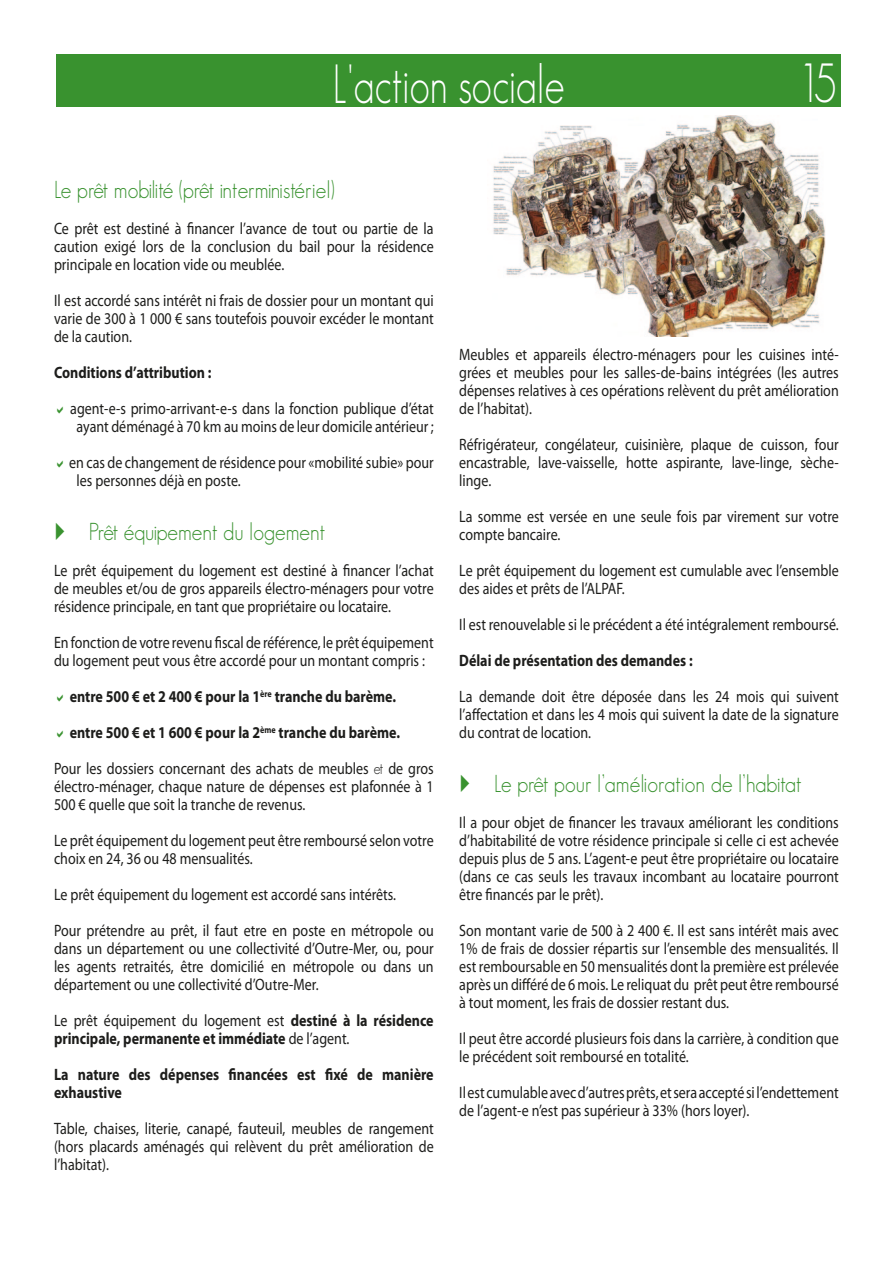
<style>
.page{position:relative;width:893px;height:1263px;background:#fff}
.page>*{position:absolute;margin:0;border:0;box-sizing:border-box;transform-origin:0 0}
.times{font:300 54px "Geosans";color:#fff;scale:.75 1}
.Normal_e{font:300 24px "Geosans";color:#39922f;scale:.9 1}
.Normal_e-2{font:16.5px/18px "Myriad Pro";color:#1d1d1b;text-align:justify;scale:.85 1}
.Normal_e-3{font:700 16.5px/18px "Myriad Pro";color:#1d1d1b;scale:.85 1}
.s1{font-family:"Geosans";font-weight:300}
.s2{font-weight:400}
</style>
<div class="page">
<div style="left:56px;top:54px;width:785px;height:53px;background:#39922f"></div>
<img style="left:493px;top:115px;width:332px;height:221px">
<p class="times" style="left:333px;top:54px;width:311px">L'action sociale</p>
<p class="times" style="left:798px;top:53px;width:52px">15</p>
<p class="Normal_e" style="left:54px;top:176px;width:313px">Le prêt mobilité (prêt interministériel)</p>
<p class="Normal_e-2" style="left:54px;top:219px;width:448px">Ce prêt est destiné à financer l’avance de tout ou partie de la caution exigé lors de la conclusion du bail pour la résidence principale en location vide ou meublée.</p>
<p class="Normal_e-2" style="left:54px;top:291px;width:448px">Il est accordé sans intérêt ni frais de dossier pour un montant qui varie de 300 à 1 000 € sans toutefois pouvoir excéder le montant de la caution.</p>
<p class="Normal_e-3" style="left:54px;top:363px;width:187px">Conditions d’attribution :</p>
<p class="Normal_e-2" style="left:70px;top:399px;width:429px;text-align:center">agent-e-s primo-arrivant-e-s dans la fonction publique d’état ayant déménagé à 70 km au moins de leur domicile antérieur ;</p>
<p class="Normal_e-2" style="left:77px;top:453px;width:422px;text-indent:-7px">en cas de changement de résidence pour «mobilité subie» pour les personnes déjà en poste.</p>
<p class="Normal_e" style="left:89px;top:518px;width:264px">Prêt équipement du logement</p>
<p class="Normal_e-2" style="left:54px;top:561px;width:448px">Le prêt équipement du logement est destiné à financer l’achat de meubles et/ou de gros appareils électro-ménagers pour votre résidence principale, en tant que propriétaire ou locataire.</p>
<p class="Normal_e-2" style="left:54px;top:633px;width:448px">En fonction de votre revenu fiscal de référence, le prêt équipement du logement peut vous être accordé pour un montant compris :</p>
<p class="Normal_e-3" style="left:70px;top:687px;width:385px">entre 500 € et 2 400 € pour la 1<sup>ère</sup> tranche du barème.</p>
<p class="Normal_e-3" style="left:70px;top:723px;width:390px">entre 500 € et 1 600 € pour la 2<sup>ème</sup> tranche du barème.</p>
<p class="Normal_e-2" style="left:54px;top:759px;width:448px">Pour les dossiers concernant des achats de meubles <span class="s1">et</span> de gros électro-ménager, chaque nature de dépenses est plafonnée à 1<br>500 € quelle que soit la tranche de revenus.</p>
<p class="Normal_e-2" style="left:54px;top:831px;width:448px">Le prêt équipement du logement peut être remboursé selon votre choix en 24, 36 ou 48 mensualités.</p>
<p class="Normal_e-2" style="left:54px;top:885px;width:404px">Le prêt équipement du logement est accordé sans intérêts.</p>
<p class="Normal_e-2" style="left:54px;top:921px;width:448px">Pour prétendre au prêt, il faut etre en poste en métropole ou dans un département ou une collectivité d’Outre-Mer, ou, pour les agents retraités, être domicilié en métropole ou dans un département ou une collectivité d’Outre-Mer.</p>
<p class="Normal_e-3" style="left:54px;top:1011px;width:448px"><span class="s2">Le prêt équipement du logement est</span> destiné à la résidence principale, permanente et immédiate <span class="s2">de l’agent.</span></p>
<p class="Normal_e-3" style="left:54px;top:1065px;width:448px">La nature des dépenses financées est fixé de manière exhaustive</p>
<p class="Normal_e-2" style="left:54px;top:1119px;width:448px">Table, chaises, literie, canapé, fauteuil, meubles de rangement (hors placards aménagés qui relèvent du prêt amélioration de l’habitat).</p>
<p class="Normal_e-2" style="left:459px;top:345px;width:448px">Meubles et appareils électro-ménagers pour les cuisines inté&shy;grées et meubles pour les salles-de-bains intégrées (les autres dépenses relatives à ces opérations relèvent du prêt amélioration de l’habitat).</p>
<p class="Normal_e-2" style="left:459px;top:435px;width:448px">Réfrigérateur, congélateur, cuisinière, plaque de cuisson, four encastrable, lave-vaisselle, hotte aspirante, lave-linge, sèche&shy;linge.</p>
<p class="Normal_e-2" style="left:459px;top:507px;width:448px">La somme est versée en une seule fois par virement sur votre compte bancaire.</p>
<p class="Normal_e-2" style="left:459px;top:561px;width:448px">Le prêt équipement du logement est cumulable avec l’ensemble des aides et prêts de l’ALPAF.</p>
<p class="Normal_e-2" style="left:459px;top:615px;width:448px">Il est renouvelable si le précédent a été intégralement remboursé.</p>
<p class="Normal_e-3" style="left:459px;top:651px;width:276px">Délai de présentation des demandes :</p>
<p class="Normal_e-2" style="left:459px;top:687px;width:448px">La demande doit être déposée dans les 24 mois qui suivent l’affectation et dans les 4 mois qui suivent la date de la signature du contrat de location.</p>
<p class="Normal_e" style="left:494px;top:770px;width:343px">Le prêt pour l’amélioration de l’habitat</p>
<p class="Normal_e-2" style="left:459px;top:813px;width:448px">Il a pour objet de financer les travaux améliorant les conditions d’habitabilité de votre résidence principale si celle ci est achevée depuis plus de 5 ans. L’agent-e peut être propriétaire ou locataire (dans ce cas seuls les travaux incombant au locataire pourront être financés par le prêt).</p>
<p class="Normal_e-2" style="left:459px;top:921px;width:448px">Son montant varie de 500 à 2 400 €. Il est sans intérêt mais avec 1% de frais de dossier répartis sur l’ensemble des mensualités. Il est remboursable en 50 mensualités dont la première est prélevée après un différé de 6 mois. Le reliquat du prêt peut être remboursé à tout moment, les frais de dossier restant dus.</p>
<p class="Normal_e-2" style="left:459px;top:1029px;width:448px">Il peut être accordé plusieurs fois dans la carrière, à condition que le précédent soit remboursé en totalité.</p>
<p class="Normal_e-2" style="left:459px;top:1083px;width:448px">Il est cumulable avec d’autres prêts, et sera accepté si l’endettement de l’agent-e n’est pas supérieur à 33% (hors loyer).</p>
</div>
